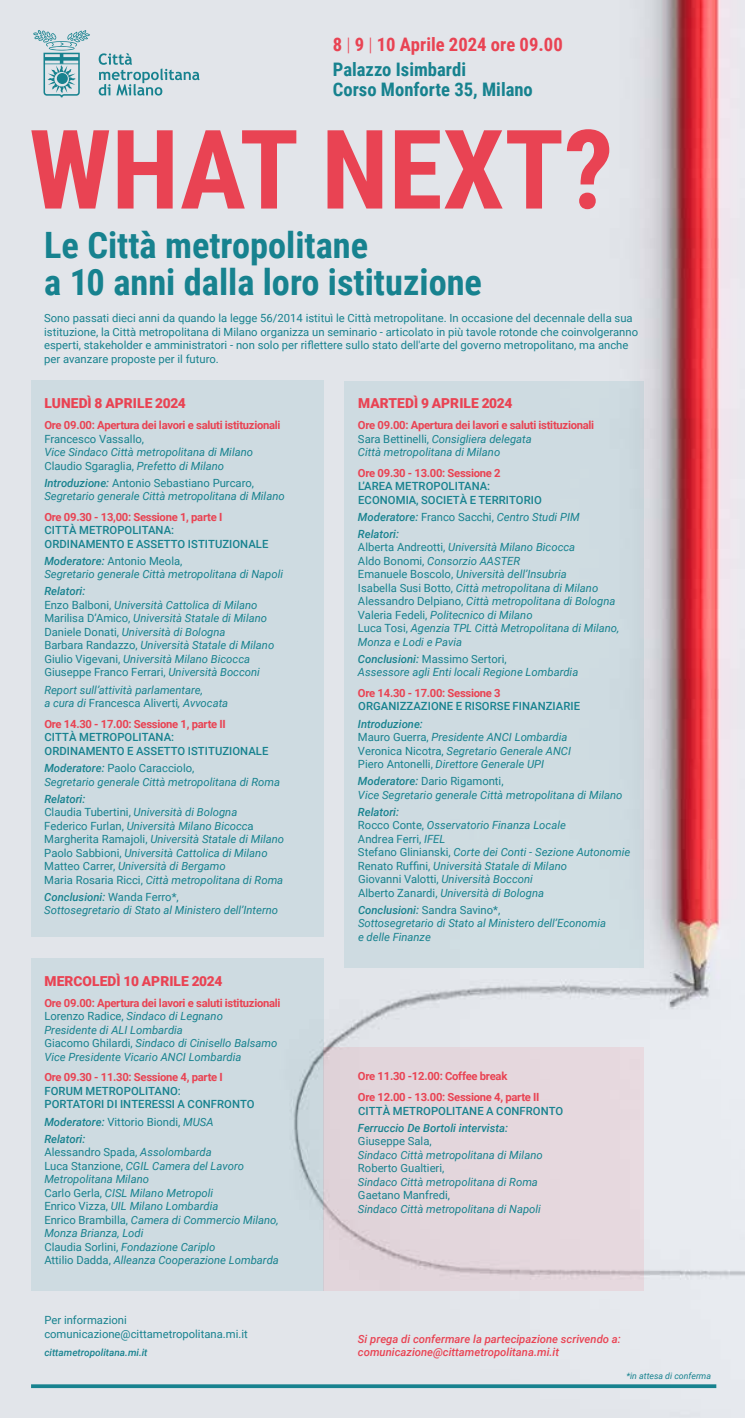
<style>
.page{position:relative;width:745px;height:1418px;background:#fff}
.page>*{position:absolute;margin:0;border:0;box-sizing:border-box;transform-origin:0 0}
.t1{font:700 110px "Roboto Condensed";color:#e94353}
.t2{font:700 36.38px/37.4px "Roboto Condensed";color:#17828f}
.t3{font:700 18.62px/25.2px "Roboto Condensed";color:#e94353}
.t4{font:700 18.62px "Roboto Condensed";color:#17828f}
.t5{font:900 13.75px "Roboto";letter-spacing:.005em;color:#e94353}
.t6{font:italic 11.25px/13.5px "Roboto";color:#17828f}
.t7{font:11.25px/13.5px "Roboto";color:#17828f}
.t8{font:700 11.25px/13.5px "Roboto";letter-spacing:-.025em;color:#e94353}
.t9{font:500 11.25px/13.5px "Roboto";letter-spacing:.005em;color:#17828f}
.t10{font:italic 500 11.25px/17px "Roboto";color:#17828f}
.t11{font:italic 500 11.25px/13.5px "Roboto";color:#e94353}
.t12{font:italic 500 10px "Roboto";color:#17828f}
.t13{font:italic 8.75px "Roboto";color:#17828f}
.s1{font-weight:300}
.s2{color:#17828f}
.s3{font-style:normal}
.s4{font-weight:500}
.s5{font-weight:700;font-style:normal;color:#e94353}
.s6{font-weight:400;font-style:normal}
.s7{font-weight:400}
.s8{font-weight:400;color:#17828f}
.s9{font-weight:400;font-style:italic;color:#17828f}
</style>
<div class="page">
<img style="left:0;top:0;width:744px;height:1417px">
<svg style="left:99px;top:53px;width:100px;height:42px;background:#b8d0d7"></svg>
<svg style="left:33px;top:30px;width:57px;height:67px;background:#b0ccd3"></svg>
<div style="left:31px;top:381px;width:292px;height:556px;background:#cedbe1"></div>
<div style="left:344px;top:381px;width:299px;height:586px;background:#cedbe1"></div>
<div style="left:31px;top:958px;width:292px;height:332px;background:#cedbe1"></div>
<hr style="left:31px;top:1384px;width:684px;height:3px;background:#17828f">
<div style="left:323px;top:1046px;width:320px;height:244px;background:#e5d7dd"></div>
<h3 class="t3" style="left:332px;top:31px;width:231px">8 <span class="s1">|</span> 9 <span class="s1">|</span> 10 Aprile 2024 ore 09.00<br><span class="s2">Palazzo Isimbardi</span></h3>
<h3 class="t4" style="left:332px;top:76px;width:201px">Corso Monforte 35, Milano</h3>
<h1 class="t1" style="left:29px;top:92px;width:585px">WHAT NEXT?</h1>
<h2 class="t2" style="left:44px;top:225px;width:439px">Le Città metropolitane<br>a 10 anni dalla loro istituzione</h2>
<p class="t7" style="left:44px;top:311px;width:595px">Sono passati dieci anni da quando la legge 56/2014 istituì le Città metropolitane. In occasione del decennale della sua istituzione, la Città metropolitana di Milano organizza un seminario - articolato in più tavole rotonde che coinvolgeranno esperti, stakeholder e amministratori - non solo per riflettere sullo stato dell'arte del governo metropolitano, ma anche per avanzare proposte per il futuro.</p>
<p class="t5" style="left:45px;top:394px;width:143px">LUNEDÌ 8 APRILE 2024</p>
<p class="t8" style="left:44px;top:418px;width:237px">Ore 09.00: Apertura dei lavori e saluti istituzionali</p>
<p class="t7" style="left:44px;top:431px;width:101px">Francesco Vassallo,</p>
<p class="t6" style="left:44px;top:445px;width:210px">Vice Sindaco Città metropolitana di Milano<br><span class="s3">Claudio Sgaraglia,</span> Prefetto di Milano</p>
<p class="t6" style="left:44px;top:475px;width:242px"><span class="s4">Introduzione:</span> <span class="s3">Antonio Sebastiano Purcaro,<br></span>Segretario generale Città metropolitana di Milano</p>
<p class="t8" style="left:44px;top:509px;width:179px">Ore 09.30 - 13,00: Sessione 1, parte I</p>
<p class="t9" style="left:44px;top:523px;width:225px">CITTÀ METROPOLITANA:<br>ORDINAMENTO E ASSETTO ISTITUZIONALE</p>
<p class="t6" style="left:44px;top:553px;width:240px"><span class="s4">Moderatore:</span> <span class="s3">Antonio Meola,<br></span>Segretario generale Città metropolitana di Napoli</p>
<p class="t6" style="left:44px;top:584px;width:231px"><span class="s4">Relatori:<br></span><span class="s3">Enzo Balboni,</span> Università Cattolica di Milano <span class="s3">Marilisa D’Amico,</span> Università Statale di Milano <span class="s3">Daniele Donati,</span> Università di Bologna<br><span class="s3">Barbara Randazzo,</span> Università Statale di Milano <span class="s3">Giulio Vigevani,</span> Università Milano Bicocca <span class="s3">Giuseppe Franco Ferrari,</span> Università Bocconi</p>
<p class="t6" style="left:44px;top:682px;width:185px">Report sull’attività parlamentare,<br>a cura di <span class="s3">Francesca Aliverti</span>, Avvocata</p>
<p class="t8" style="left:44px;top:716px;width:183px">Ore 14.30 - 17.00: Sessione 1, parte II</p>
<p class="t9" style="left:44px;top:730px;width:225px">CITTÀ METROPOLITANA:<br>ORDINAMENTO E ASSETTO ISTITUZIONALE</p>
<p class="t6" style="left:44px;top:760px;width:237px"><span class="s4">Moderatore:</span> <span class="s3">Paolo Caracciolo,<br></span>Segretario generale Città metropolitana di Roma</p>
<p class="t6" style="left:44px;top:791px;width:241px"><span class="s4">Relatori:<br></span><span class="s3">Claudia Tubertini,</span> Università di Bologna<br><span class="s3">Federico Furlan,</span> Università Milano Bicocc<span class="s3">a Margherita Ramajoli,</span> Università Statale di Milano <span class="s3">Paolo Sabbioni,</span> Università Cattolica di Milano <span class="s3">Matteo Carrer,</span> Università di Bergamo<br><span class="s3">Maria Rosaria Ricci,</span> Città metropolitana di Roma</p>
<p class="t6" style="left:44px;top:889px;width:235px"><span class="s4">Conclusioni:</span> <span class="s3">Wanda Ferro*,<br></span>Sottosegretario di Stato al Ministero dell’Interno</p>
<p class="t5" style="left:45px;top:971px;width:179px">MERCOLEDÌ 10 APRILE 2024</p>
<p class="t6" style="left:44px;top:995px;width:237px"><span class="s5">Ore 09.00: Apertura dei lavori e saluti istituzionali </span><span class="s3">Lorenzo Radice,</span> Sindaco di Legnano<br>Presidente di ALI Lombardia<br><span class="s3">Giacomo Ghilardi,</span> Sindaco di Cinisello Balsamo Vice Presidente Vicario ANCI Lombardia</p>
<p class="t8" style="left:44px;top:1070px;width:180px">Ore 09.30 - 11.30: Sessione 4, parte I</p>
<p class="t9" style="left:44px;top:1083px;width:211px">FORUM METROPOLITANO:<br>PORTATORI DI INTERESSI A CONFRONTO</p>
<p class="t10" style="left:44px;top:1112px;width:171px">Moderatore: <span class="s6">Vittorio Biondi,</span> <span class="s7">MUSA<br></span>Relatori:</p>
<p class="t6" style="left:44px;top:1144px;width:236px"><span class="s3">Alessandro Spada,</span> Assolombarda<br><span class="s3">Luca Stanzione,</span> CGIL Camera del Lavoro Metropolitana Milano<br><span class="s3">Carlo Gerla,</span> CISL Milano Metropoli<br><span class="s3">Enrico Vizza,</span> UIL Milano Lombardia<br><span class="s3">Enrico Brambilla,</span> Camera di Commercio Milano, Monza Brianza, Lodi<br><span class="s3">Claudia Sorlini,</span> Fondazione Cariplo<br><span class="s3">Attilio Dadda,</span> Alleanza Cooperazione Lombarda</p>
<p class="t7" style="left:44px;top:1312px;width:205px">Per informazioni comunicazione@cittametropolitana.mi.it</p>
<p class="t12" style="left:44px;top:1345px;width:105px">cittametropolitana.mi.it</p>
<p class="t5" style="left:358px;top:394px;width:155px">MARTEDÌ 9 APRILE 2024</p>
<p class="t8" style="left:358px;top:418px;width:237px">Ore 09.00: Apertura dei lavori e saluti istituzionali<br><span class="s8">Sara Bettinelli,</span> <span class="s9">Consigliera delegata<br>Città metropolitana di Milano</span></p>
<p class="t8" style="left:358px;top:465px;width:144px">Ore 09.30 - 13.00: Sessione 2</p>
<p class="t9" style="left:358px;top:479px;width:185px">L’AREA METROPOLITANA:<br>ECONOMIA, SOCIETÀ E TERRITORIO</p>
<p class="t10" style="left:358px;top:508px;width:223px">Moderatore: <span class="s6">Franco Sacchi,</span> <span class="s7">Centro Studi PIM<br></span>Relatori:</p>
<p class="t6" style="left:358px;top:540px;width:263px"><span class="s3">Alberta Andreotti,</span> Università Milano Bicocca<br><span class="s3">Aldo Bonomi,</span> Consorzio AASTER<br><span class="s3">Emanuele Boscolo,</span> Università dell’Insubria<br><span class="s3">Isabella Susi Botto,</span> Città metropolitana di Milano <span class="s3">Alessandro Delpiano,</span> Città metropolitana di Bologna <span class="s3">Valeria Fedeli,</span> Politecnico di Milano<br><span class="s3">Luca Tosi,</span> Agenzia TPL Città Metropolitana di Milano, Monza e Lodi e Pavia</p>
<p class="t6" style="left:358px;top:651px;width:222px"><span class="s4">Conclusioni:</span> <span class="s3">Massimo Sertori,<br></span>Assessore agli Enti locali Regione Lombardia</p>
<p class="t8" style="left:358px;top:685px;width:144px">Ore 14.30 - 17.00: Sessione 3</p>
<p class="t9" style="left:358px;top:699px;width:223px">ORGANIZZAZIONE E RISORSE FINANZIARIE</p>
<p class="t6" style="left:358px;top:716px;width:214px"><span class="s4">Introduzione:<br></span><span class="s3">Mauro Guerra,</span> Presidente ANCI Lombardia <span class="s3">Veronica Nicotra,</span> Segretario Generale ANCI <span class="s3">Piero Antonelli,</span> Direttore Generale UPI</p>
<p class="t6" style="left:358px;top:774px;width:266px"><span class="s4">Moderatore:</span> <span class="s3">Dario Rigamonti,<br></span>Vice Segretario generale Città metropolitana di Milano</p>
<p class="t6" style="left:358px;top:804px;width:273px"><span class="s4">Relatori:<br></span><span class="s3">Rocco Conte,</span> Osservatorio Finanza Locale<br><span class="s3">Andrea Ferri,</span> IFEL<br><span class="s3">Stefano Glinianski,</span> Corte dei Conti - Sezione Autonomie <span class="s3">Renato Ruffini,</span> Università Statale di Milano<br><span class="s3">Giovanni Valotti,</span> Università Bocconi<br><span class="s3">Alberto Zanardi,</span> Università di Bologna</p>
<p class="t6" style="left:358px;top:902px;width:249px"><span class="s4">Conclusioni:</span> <span class="s3">Sandra Savino*,<br></span>Sottosegretario di Stato al Ministero dell’Economia e delle Finanze</p>
<p class="t8" style="left:358px;top:1065px;width:183px;line-height:20.6px">Ore 11.30 -12.00: Coffee break<br>Ore 12.00 - 13.00: Sessione 4, parte II</p>
<p class="t9" style="left:358px;top:1103px;width:206px">CITTÀ METROPOLITANE A CONFRONTO</p>
<p class="t10" style="left:358px;top:1118px;width:151px">Ferruccio De Bortoli intervista:</p>
<p class="t7" style="left:358px;top:1133px;width:75px">Giuseppe Sala,</p>
<p class="t6" style="left:358px;top:1147px;width:186px">Sindaco Città metropolitana di Milano</p>
<p class="t7" style="left:358px;top:1160px;width:88px">Roberto Gualtieri,</p>
<p class="t6" style="left:358px;top:1174px;width:181px">Sindaco Città metropolitana di Roma</p>
<p class="t7" style="left:358px;top:1187px;width:94px">Gaetano Manfredi,</p>
<p class="t6" style="left:358px;top:1201px;width:184px">Sindaco Città metropolitana di Napoli</p>
<p class="t11" style="left:358px;top:1331px;width:264px">Si prega di confermare la partecipazione scrivendo a: comunicazione@cittametropolitana.mi.it</p>
<p class="t13" style="left:626px;top:1370px;width:86px">*in attesa di conferma</p>
</div>
